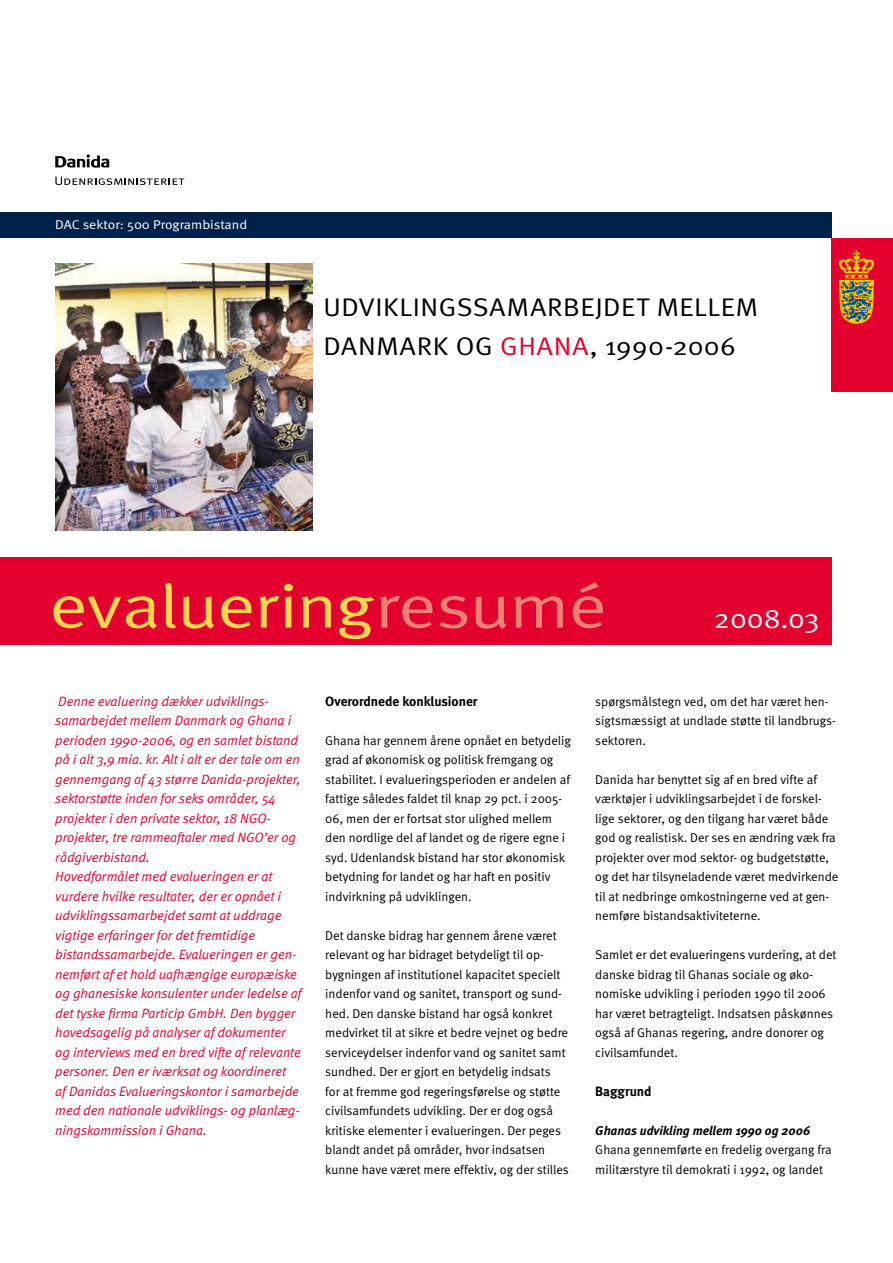
<style>
.page{position:relative;width:893px;height:1263px;background:#fff}
.page>*{position:absolute;margin:0;border:0;box-sizing:border-box;transform-origin:0 0}
.t1{font:61.5px "Meta Normal";letter-spacing:-.02em;color:#ffd64e;scale:1.23 1}
.t2{font:27px "Meta Normal";color:#fff;scale:1.1 1}
.Headline{font:25.5px "Meta Normal Caps";letter-spacing:.005em;color:#000;scale:1.1 1}
.rød_tekst{font:italic 13.5px/19.5px "Meta Normal";color:#e3002f}
.overskrift{font:700 13.5px "Meta";color:#000}
.brødtekst{font:12.75px/19.5px "Meta Normal";color:#000}
.brødtekst-2{font:italic 700 12.75px "Meta";color:#000}
.Subtitle{font:12.75px "Meta Normal";color:#fff;scale:1.1 1}
.s1{color:#e3002f}
.s2{color:#ef8174}
</style>
<div class="page">
<svg style="left:55px;top:154px;width:54px;height:14px"></svg>
<svg style="left:55px;top:177px;width:129px;height:8px"></svg>
<div style="left:0;top:213px;width:831px;height:25px;background:#00224a"></div>
<div style="left:831px;top:238px;width:62px;height:153px;background:#e3002f"></div>
<svg style="left:838px;top:250px;width:37px;height:74px"></svg>
<div style="left:0;top:557px;width:831px;height:87px;background:#e3002f"></div>
<img style="left:55px;top:264px;width:258px;height:266px">
<p class="Subtitle" style="left:55px;top:217px;width:176px">DAC sektor: 500 Programbistand</p>
<p class="Headline" style="left:323px;top:292px;width:397px">UDVIKLINGSSAMARBEJD ET MELLEM</p>
<p class="Headline" style="left:323px;top:331px;width:377px">DANMARK OG <span class="s1">GHANA</span>, 1990-2006</p>
<p class="t1" style="left:49px;top:571px;width:455px">evaluering<span class="s2">resumé</span></p>
<p class="t2" style="left:714px;top:603px;width:97px">2008.03</p>
<p class="rød_tekst" style="left:55px;top:691px;width:247px">Denne evaluering dækker udviklings&shy;samarbejdet mellem Danmark og Ghana i perioden 1990-2006, og en samlet bistand på i alt 3,9 mia. kr. Alt i alt er der tale om en gennemgang af 43 større Danida-projekter, sektorstøtte inden for seks områder, 54 projekter i den private sektor, 18 NGO&shy;projekter, tre rammeaftaler med NGO’er og rådgiverbistand.</p>
<p class="rød_tekst" style="left:55px;top:866px;width:248px">Hovedformålet med evalueringen er at vurdere hvilke resultater, der er opnået i udviklingssamarbejdet samt at uddrage vigtige erfaringer for det fremtidige bistandssamarbejde. Evalueringen er gen&shy;nemført af et hold uafhængige europæiske og ghanesiske konsulenter under ledelse af det tyske firma Particip GmbH. Den bygger hovedsagelig på analyser af dokumenter og interviews med en bred vifte af relevante personer. Den er iværksat og koordineret<br>af Danidas Evalueringskontor i samarbejde med den nationale udviklings- og planlæg&shy;ningskommission i Ghana.</p>
<p class="overskrift" style="left:325px;top:692px;width:154px">Overordnede konklusioner</p>
<p class="brødtekst" style="left:325px;top:730px;width:247px">Ghana har gennem årene opnået en betydelig grad af økonomisk og politisk fremgang og stabilitet. I evalueringsperioden er andelen af fattige således faldet til knap 29 pct. i 2005- 06, men der er fortsat stor ulighed mellem den nordlige del af landet og de rigere egne i syd. Udenlandsk bistand har stor økonomisk betydning for landet og har haft en positiv indvirkning på udviklingen.</p>
<p class="brødtekst" style="left:325px;top:925px;width:245px">Det danske bidrag har gennem årene været relevant og har bidraget betydeligt til op&shy;bygningen af institutionel kapacitet specielt indenfor vand og sanitet, transport og sund&shy;hed. Den danske bistand har også konkret medvirket til at sikre et bedre vejnet og bedre serviceydelser indenfor vand og sanitet samt sundhed. Der er gjort en betydelig indsats<br>for at fremme god regeringsførelse og støtte civilsamfundets udvikling. Der er dog også kritiske elementer i evalueringen. Der peges blandt andet på områder, hvor indsatsen kunne have været mere effektiv, og der stilles</p>
<p class="brødtekst" style="left:595px;top:691px;width:242px">spørgsmålstegn ved, om det har været hen&shy;sigtsmæssigt at undlade støtte til landbrugs&shy;sektoren.</p>
<p class="brødtekst" style="left:595px;top:769px;width:244px">Danida har benyttet sig af en bred vifte af værktøjer i udviklingsarbejdet i de forskel&shy;lige sektorer, og den tilgang har været både god og realistisk. Der ses en ændring væk fra projekter over mod sektor- og budgetstøtte, og det har tilsyneladende været medvirkende til at nedbringe omkostningerne ved at gen&shy;nemføre bistandsaktiviteterne.</p>
<p class="brødtekst" style="left:595px;top:945px;width:243px">Samlet er det evalueringens vurdering, at det danske bidrag til Ghanas sociale og øko&shy;nomiske udvikling i perioden 1990 til 2006 har været betragteligt. Indsatsen påskønnes også af Ghanas regering, andre donorer og civilsamfundet.</p>
<p class="overskrift" style="left:595px;top:1082px;width:58px">Baggrund</p>
<p class="brødtekst-2" style="left:595px;top:1122px;width:216px">Ghanas udvikling mellem 1990 og 2006</p>
<p class="brødtekst" style="left:595px;top:1140px;width:238px">Ghana gennemførte en fredelig overgang fra militærstyre til demokrati i 1992, og landet</p>
</div>
